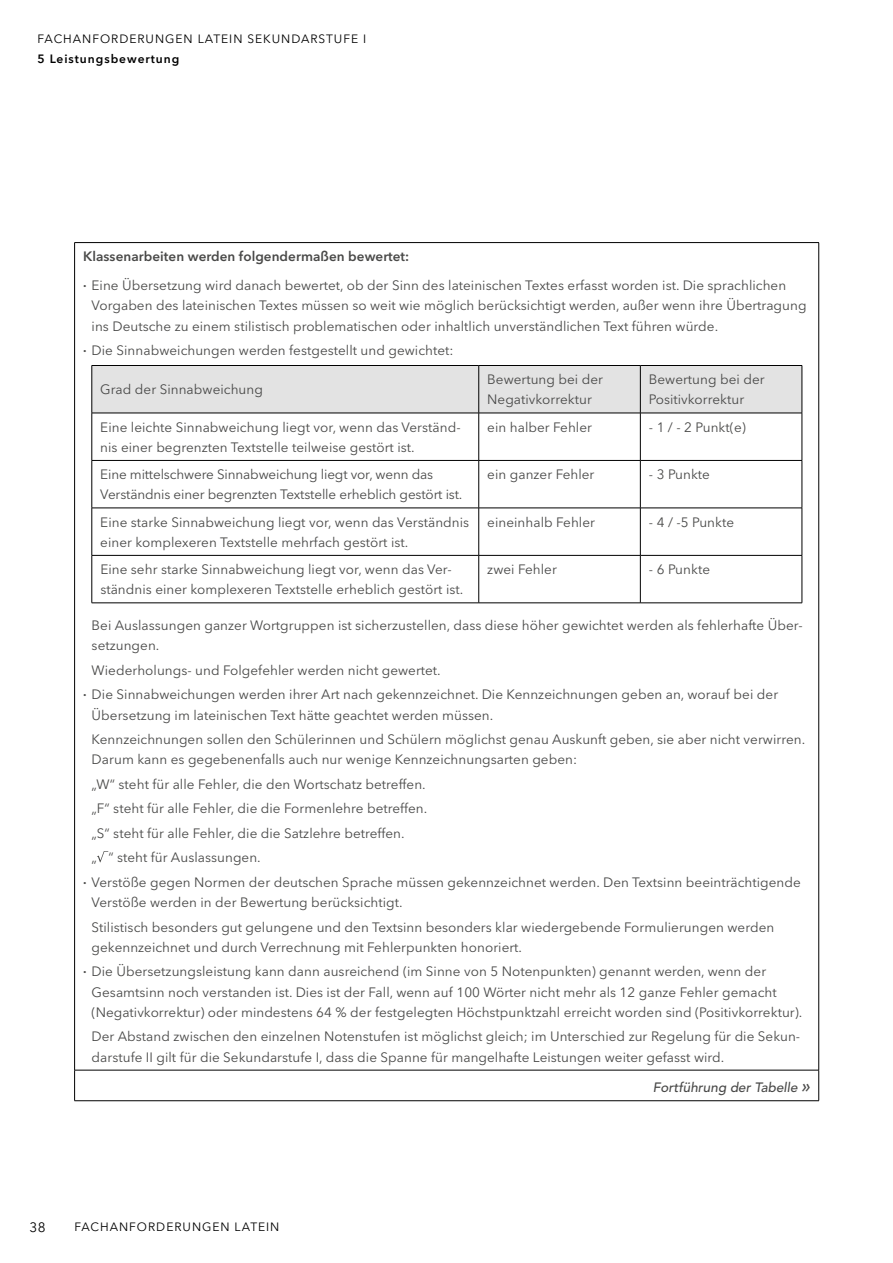
<style>
.page{position:relative;width:893px;height:1263px;background:#fff}
.page>*{position:absolute;margin:0;border:0;box-sizing:border-box;transform-origin:0 0}
.t1{font:13.5px/20.2px "Avenir Next LT Pro";letter-spacing:.005em;color:#494948}
.t2{font:italic 500 13.5px "Avenir LT Std";color:#494948}
.t3{font:13.5px "Avenir Next LT Pro";color:#000}
.t4{font:12px "Avenir Next LT Pro";letter-spacing:.08em;color:#000}
.t5{font:600 12px "Avenir Next LT Pro";letter-spacing:.08em;color:#000}
.s1{font-weight:600}
.s2{font-size:18px}
</style>
<div class="page">
<hr style="left:74px;top:242px;width:745px;height:1px;background:#000">
<hr style="left:74px;top:243px;width:1px;height:827px;background:#000">
<hr style="left:818px;top:243px;width:1px;height:827px;background:#000">
<hr style="left:74px;top:1070px;width:1px;height:30px;background:#000">
<hr style="left:818px;top:1070px;width:1px;height:30px;background:#000">
<hr style="left:74px;top:1070px;width:745px;height:1px;background:#000">
<hr style="left:74px;top:1100px;width:745px;height:1px;background:#000">
<div style="left:93px;top:366px;width:709px;height:47px;background:#e3e3e3"></div>
<hr style="left:92px;top:365px;width:387px;height:1px;background:#000">
<hr style="left:92px;top:366px;width:1px;height:47px;background:#000">
<hr style="left:479px;top:365px;width:161px;height:1px;background:#000">
<hr style="left:478px;top:366px;width:1px;height:47px;background:#000">
<hr style="left:640px;top:365px;width:162px;height:1px;background:#000">
<hr style="left:640px;top:366px;width:1px;height:47px;background:#000">
<hr style="left:802px;top:366px;width:1px;height:47px;background:#000">
<hr style="left:92px;top:413px;width:387px;height:1px;background:#000">
<hr style="left:92px;top:413px;width:1px;height:47px;background:#000">
<hr style="left:479px;top:413px;width:161px;height:1px;background:#000">
<hr style="left:478px;top:413px;width:1px;height:47px;background:#000">
<hr style="left:640px;top:413px;width:162px;height:1px;background:#000">
<hr style="left:640px;top:413px;width:1px;height:47px;background:#000">
<hr style="left:802px;top:413px;width:1px;height:47px;background:#000">
<hr style="left:92px;top:460px;width:387px;height:1px;background:#000">
<hr style="left:92px;top:461px;width:1px;height:47px;background:#000">
<hr style="left:479px;top:460px;width:161px;height:1px;background:#000">
<hr style="left:478px;top:461px;width:1px;height:47px;background:#000">
<hr style="left:640px;top:460px;width:162px;height:1px;background:#000">
<hr style="left:640px;top:461px;width:1px;height:47px;background:#000">
<hr style="left:802px;top:461px;width:1px;height:47px;background:#000">
<hr style="left:92px;top:508px;width:387px;height:1px;background:#000">
<hr style="left:92px;top:508px;width:1px;height:47px;background:#000">
<hr style="left:479px;top:508px;width:161px;height:1px;background:#000">
<hr style="left:478px;top:508px;width:1px;height:47px;background:#000">
<hr style="left:640px;top:508px;width:162px;height:1px;background:#000">
<hr style="left:640px;top:508px;width:1px;height:47px;background:#000">
<hr style="left:802px;top:508px;width:1px;height:47px;background:#000">
<hr style="left:92px;top:555px;width:387px;height:1px;background:#000">
<hr style="left:92px;top:555px;width:1px;height:48px;background:#000">
<hr style="left:479px;top:555px;width:161px;height:1px;background:#000">
<hr style="left:478px;top:555px;width:1px;height:48px;background:#000">
<hr style="left:640px;top:555px;width:162px;height:1px;background:#000">
<hr style="left:640px;top:555px;width:1px;height:48px;background:#000">
<hr style="left:802px;top:555px;width:1px;height:48px;background:#000">
<hr style="left:92px;top:603px;width:387px;height:1px;background:#000">
<hr style="left:479px;top:603px;width:161px;height:1px;background:#000">
<hr style="left:640px;top:603px;width:162px;height:1px;background:#000">
<svg style="left:97px;top:851px;width:11px;height:11px"></svg>
<p class="t4" style="left:37px;top:32px;width:18px">Facha</p>
<p class="t4" style="left:82px;top:32px;width:20px">nforderu</p>
<p class="t4" style="left:155px;top:32px;width:109px">ngen Latei n Seku</p>
<p class="t4" style="left:281px;top:32px;width:20px">ndars</p>
<p class="t4" style="left:326px;top:32px;width:17px">tufe</p>
<p class="t4" style="left:363px;top:32px;width:5px">I</p>
<p class="t5" style="left:37px;top:51px;width:143px">5 Leistungsbewertung</p>
<p class="t1" style="left:83px;top:242px;width:705px;line-height:28.8px"><span class="s1">Klassenarbeiten werden folgendermaßen bewertet:<br>·</span> Eine Übersetzung wird danach bewertet, ob der Sinn des lateinischen Textes erfasst worden ist. Die sprachlichen</p>
<p class="t1" style="left:92px;top:295px;width:716px">Vorgaben des lateinischen Textes müssen so weit wie möglich berücksichtigt werden, außer wenn ihre Übertragung ins Deutsche zu einem stilistisch problematischen oder inhaltlich unverständlichen Text führen würde.</p>
<p class="t1" style="left:83px;top:340px;width:372px"><span class="s1">·</span> Die Sinnabweichungen werden festgestellt und gewichtet:</p>
<p class="t1" style="left:100px;top:379px;width:164px">Grad der Sinnabweichung</p>
<p class="t1" style="left:487px;top:369px;width:117px">Bewertung bei der<br>N egativkorrektur</p>
<p class="t1" style="left:649px;top:369px;width:117px">Bewertung bei der<br>Positivkorrektur</p>
<p class="t1" style="left:100px;top:417px;width:362px">Eine leichte Sinnabweichung liegt vor, wenn das Verständ&shy;nis einer begrenzten Textstelle teilweise gestört ist.</p>
<p class="t1" style="left:487px;top:417px;width:106px">ein halber Fehler</p>
<p class="t1" style="left:649px;top:417px;width:98px">- 1 / - 2 Punkt(e)</p>
<p class="t1" style="left:100px;top:464px;width:364px">Eine mittelschwere Sinnabweichung liegt vor, wenn das<br>Verständnis einer begrenzten Textstelle erheblich gestört ist.</p>
<p class="t1" style="left:487px;top:464px;width:109px">ein ganzer Fehler</p>
<p class="t1" style="left:649px;top:464px;width:63px">- 3 Punkte</p>
<p class="t1" style="left:100px;top:512px;width:370px">Eine starke Sinnabweichung liegt vor, wenn das Verständnis einer komplexeren Textstelle mehrfach gestört ist.</p>
<p class="t1" style="left:487px;top:512px;width:109px">eineinhalb Fehler</p>
<p class="t1" style="left:649px;top:512px;width:87px">- 4 / -5 Punkte</p>
<p class="t1" style="left:100px;top:559px;width:365px">Eine sehr starke Sinnabweichung liegt vor, wenn das Ver&shy;ständnis einer komplexeren Textstelle erheblich gestört ist.</p>
<p class="t1" style="left:487px;top:559px;width:71px">zwei Fehler</p>
<p class="t1" style="left:649px;top:559px;width:63px">- 6 Punkte</p>
<p class="t1" style="left:92px;top:615px;width:713px">Bei Auslassungen ganzer Wortgruppen ist sicherzustellen, dass diese höher gewichtet werden als fehlerhafte Über&shy;setzungen.</p>
<p class="t1" style="left:83px;top:658px;width:697px;line-height:24.5px;text-indent:9px">Wiederholungs- und Folgefehler werden nicht gewertet.<br><span class="s1">·</span> Die Sinnabweichungen werden ihrer Art nach gekennzeichnet. Die Kennzeichnungen geben an, worauf bei der</p>
<p class="t1" style="left:92px;top:703px;width:715px;line-height:24.5px">Übersetzung im lateinischen Text hätte geachtet werden müssen.<br>Kennzeichnungen sollen den Schülerinnen und Schülern möglichst genau Auskunft geben, sie aber nicht verwirren.</p>
<p class="t1" style="left:92px;top:749px;width:487px">Darum kann es gegebenenfalls auch nur wenige Kennzeichnungsarten geben:</p>
<p class="t1" style="left:92px;top:774px;width:336px">„W“ steht für alle Fehler, die den Wortschatz betreffen.</p>
<p class="t1" style="left:92px;top:798px;width:337px">„F“ steht für alle Fehler, die die Formenlehre betreffen.</p>
<p class="t1" style="left:92px;top:823px;width:314px">„S“ steht für alle Fehler, die die Satzlehre betreffen.</p>
<p class="t1" style="left:92px;top:847px;width:171px">„ “ steht für Auslassungen.</p>
<p class="t1" style="left:83px;top:872px;width:719px"><span class="s1">·</span> Verstöße gegen Normen der deutschen Sprache müssen gekennzeichnet werden. Den Textsinn beeinträchtigende</p>
<p class="t1" style="left:92px;top:890px;width:684px;line-height:24.5px">Verstöße werden in der Bewertung berücksichtigt.<br>Stilistisch besonders gut gelungene und den Textsinn besonders klar wiedergebende Formulierungen werden</p>
<p class="t1" style="left:83px;top:935px;width:685px;line-height:24.5px;text-indent:9px">gekennzeichnet und durch Verrechnung mit Fehlerpunkten honoriert.<br><span class="s1">·</span> Die Übersetzungsleistung kann dann ausreichend (im Sinne von 5 Notenpunkten) genannt werden, wenn der</p>
<p class="t1" style="left:92px;top:982px;width:712px">Gesamtsinn noch verstanden ist. Dies ist der Fall, wenn auf 100 Wörter nicht mehr als 12 ganze Fehler gemacht<br>(N egativkorrektur) oder mindestens 64 % der festgelegten Höchstpunktzahl erreicht worden sind (Positivkorrektur).</p>
<p class="t1" style="left:92px;top:1026px;width:710px">Der Abstand zwischen den einzelnen Notenstufen ist möglichst gleich; im Unterschied zur Regelung für die Sekun&shy;darstufe II gilt für die Sekundarstufe I, dass die Spanne für mangelhafte Leistungen weiter gefasst wird.</p>
<p class="t2" style="left:653px;top:1080px;width:159px">Fortführung der Tabelle <span class="s2">»</span></p>
<p class="t3" style="left:29px;top:1219px;width:18px">38</p>
<p class="t4" style="left:74px;top:1219px;width:204px">Fachanforderungen LATEIN</p>
</div>
